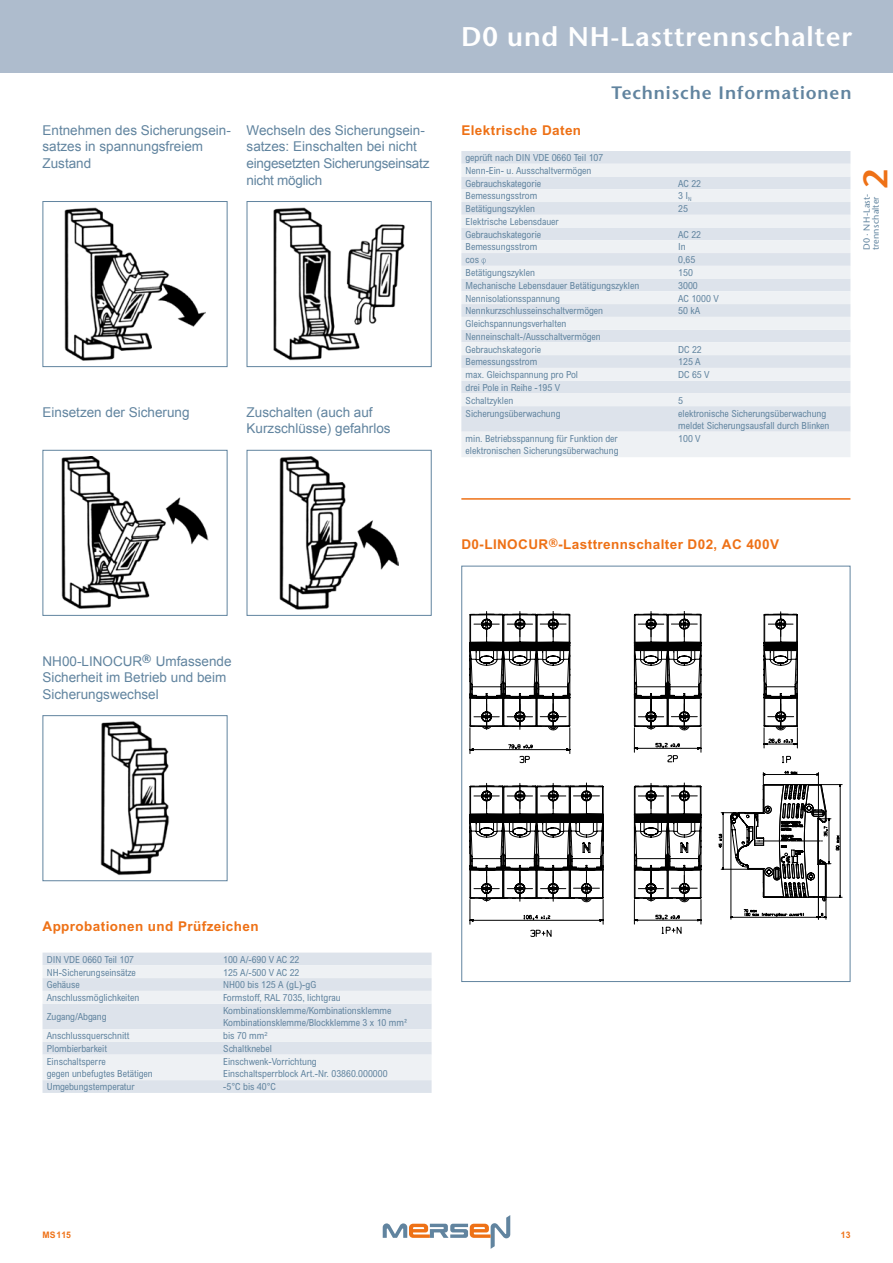
<style>
.page{position:relative;width:893px;height:1263px;background:#fff}
.page>*{position:absolute;margin:0;border:0;box-sizing:border-box;transform-origin:0 0}
.t1{font:600 34.05px "Stone Sans";color:#ee7116}
.t2{font:600 27px "Stone Sans";letter-spacing:.03em;color:#fff}
.t3{font:600 18px "Stone Sans";letter-spacing:.05em;color:#61849f}
.t4{font:13.5px/16.6px "Arial";color:#61849f}
.t5{font:700 13.5px "M Arial";letter-spacing:.03em;color:#ee7116}
.t6{font:13.5px/16.6px "Arial";letter-spacing:-.02em;color:#61849f}
.t7{font:condensed 9.75px/12.8px "Arial";color:#61849f}
.t8{font:9px/9px "Stone Sans";letter-spacing:.02em;color:#61849f}
.t9{font:700 9px "M Arial";color:#ee7116;scale:.96 1}
</style>
<div class="page">
<svg style="left:383px;top:1215px;width:127px;height:34px"></svg>
<div style="left:0;top:0;width:893px;height:72px;background:#aebccd"></div>
<img style="left:273px;top:207px;width:132px;height:154px">
<div style="left:247px;top:201px;width:185px;height:166px;border:1px solid #61849f"></div>
<img style="left:64px;top:207px;width:142px;height:154px">
<div style="left:43px;top:201px;width:184px;height:166px;border:1px solid #61849f"></div>
<img style="left:280px;top:456px;width:118px;height:153px">
<div style="left:247px;top:450px;width:185px;height:166px;border:1px solid #61849f"></div>
<img style="left:62px;top:457px;width:146px;height:152px">
<div style="left:43px;top:450px;width:184px;height:166px;border:1px solid #61849f"></div>
<img style="left:101px;top:721px;width:68px;height:155px">
<div style="left:43px;top:715px;width:184px;height:166px;border:1px solid #61849f"></div>
<div style="left:43px;top:952px;width:389px;height:141px;background:#dde3eb"></div>
<svg style="left:43px;top:965px;width:389px;height:115px;background:#e6eaf0"></svg>
<svg style="left:461px;top:151px;width:389px;height:13px;background:#dde3eb"></svg>
<svg style="left:461px;top:164px;width:389px;height:293px;background:#e6eaef"></svg>
<svg style="left:482px;top:258px;width:4px;height:7px"></svg>
<hr style="left:461px;top:498px;width:389px;height:2px;background:#ee7116">
<svg style="left:470px;top:611px;width:372px;height:326px"></svg>
<hr style="left:731px;top:917px;width:87px;height:1px;background:#000">
<hr style="left:818px;top:865px;width:1px;height:54px;background:#000">
<hr style="left:731px;top:818px;width:1px;height:101px;background:#000">
<h3 class="t4" style="left:43px;top:122px;width:384px">Entnehmen des Sicherungsein- Wechseln des Sicherungsein&shy;satzes in spannungsfreiem</h3>
<h3 class="t4" style="left:247px;top:138px;width:172px">satzes: Einschalten bei nicht</h3>
<h3 class="t4" style="left:43px;top:155px;width:50px">Zustand</h3>
<h3 class="t6" style="left:247px;top:155px;width:184px">eingesetzten Sicherungseinsatz nicht möglich</h3>
<h3 class="t4" style="left:43px;top:404px;width:149px">Einsetzen der Sicherung</h3>
<h3 class="t4" style="left:247px;top:404px;width:146px">Zuschalten (auch auf<br>Kurzschlüsse) gefahrlos</h3>
<h2 class="t2" style="left:461px;top:20px;width:393px">D0 und NH-Lasttrennschalter</h2>
<h3 class="t3" style="left:611px;top:81px;width:242px">Technische Informationen</h3>
<h3 class="t5" style="left:461px;top:122px;width:121px">Elektrische Daten</h3>
<p class="t7" style="left:466px;top:151px;width:139px">geprüft nach DIN VDE 0660 Teil 107<br>Nenn-Ein- u. Ausschaltvermögen<br>Gebrauchskategorie</p>
<p class="t7" style="left:678px;top:177px;width:24px">AC 22</p>
<p class="t7" style="left:466px;top:189px;width:73px">Bemessungsstrom</p>
<p class="t7" style="left:678px;top:189px;width:15px">3 I<sub>N</sub></p>
<p class="t7" style="left:466px;top:202px;width:71px">Betätigungszyklen</p>
<p class="t7" style="left:678px;top:202px;width:11px">25</p>
<p class="t7" style="left:466px;top:215px;width:95px">Elektrische Lebensdauer<br>Gebrauchskategorie</p>
<p class="t7" style="left:678px;top:228px;width:24px">AC 22</p>
<p class="t7" style="left:466px;top:240px;width:73px">Bemessungsstrom</p>
<p class="t7" style="left:678px;top:240px;width:9px">In</p>
<p class="t7" style="left:466px;top:253px;width:15px">cos</p>
<p class="t7" style="left:678px;top:253px;width:19px">0,65</p>
<p class="t7" style="left:466px;top:266px;width:71px">Betätigungszyklen</p>
<p class="t7" style="left:678px;top:266px;width:16px">150</p>
<p class="t7" style="left:466px;top:279px;width:175px">Mechanische Lebensdauer Betätigungszyklen</p>
<p class="t7" style="left:678px;top:279px;width:21px">3000</p>
<p class="t7" style="left:466px;top:291px;width:96px">Nennisolationsspannung</p>
<p class="t7" style="left:678px;top:291px;width:42px">AC 1000 V</p>
<p class="t7" style="left:466px;top:304px;width:139px">Nennkurzschlusseinschaltvermögen</p>
<p class="t7" style="left:678px;top:304px;width:23px">50 kA</p>
<p class="t7" style="left:466px;top:317px;width:137px">Gleichspannungsverhalten<br>Nenneinschalt-/Ausschaltvermögen<br>Gebrauchskategorie</p>
<p class="t7" style="left:678px;top:342px;width:25px">DC 22</p>
<p class="t7" style="left:466px;top:355px;width:73px">Bemessungsstrom</p>
<p class="t7" style="left:678px;top:355px;width:24px">125 A</p>
<p class="t7" style="left:466px;top:368px;width:114px">max. Gleichspannung pro Pol</p>
<p class="t7" style="left:678px;top:368px;width:33px">DC 65 V</p>
<p class="t7" style="left:466px;top:381px;width:96px">drei Pole in Reihe -195 V<br>Schaltzyklen</p>
<p class="t7" style="left:678px;top:394px;width:6px">5</p>
<p class="t7" style="left:466px;top:407px;width:96px">Sicherungsüberwachung</p>
<p class="t7" style="left:678px;top:407px;width:153px;line-height:11.7px">elektronische Sicherungsüberwachung meldet Sicherungsausfall durch Blinken</p>
<p class="t7" style="left:466px;top:433px;width:154px;line-height:11.7px">min. Betriebsspannung für Funktion der elektronischen Sicherungsüberwachung</p>
<p class="t7" style="left:678px;top:432px;width:24px">100 V</p>
<h1 class="t1" style="left:855px;top:189px;width:21px;rotate:-90deg">2</h1>
<p class="t8" style="left:862px;top:250px;width:58px;rotate:-90deg">D0 · NH-Last&shy;trennschalter</p>
<h3 class="t5" style="left:461px;top:537px;width:319px">D0-LINOCUR<sup>®</sup>-Lasttrennschalter D02, AC 400V</h3>
<h3 class="t4" style="left:43px;top:653px;width:191px">NH00-LINOCUR<sup>®</sup> Umfassende<br>Sicherheit im Betrieb und beim<br>Sicherungswechsel</h3>
<h3 class="t5" style="left:43px;top:918px;width:218px">Approbationen und Prüfzeichen</h3>
<p class="t7" style="left:47px;top:953px;width:89px">DIN VDE 0660 Teil 107</p>
<p class="t7" style="left:223px;top:953px;width:78px">100 A/-690 V AC 22</p>
<p class="t7" style="left:47px;top:965px;width:90px">NH-Sicherungseinsätze</p>
<p class="t7" style="left:223px;top:965px;width:78px">125 A/-500 V AC 22</p>
<p class="t7" style="left:47px;top:978px;width:35px">Gehäuse</p>
<p class="t7" style="left:223px;top:978px;width:95px">NH00 bis 125 A (gL)-gG</p>
<p class="t7" style="left:47px;top:991px;width:94px">Anschlussmöglichkeiten</p>
<p class="t7" style="left:223px;top:991px;width:119px">Formstoff, RAL 7035, lichtgrau</p>
<p class="t7" style="left:47px;top:1010px;width:61px">Zugang/Abgang</p>
<p class="t7" style="left:223px;top:1005px;width:185px;line-height:11.7px">Kombinationsklemme/Kombinationsklemme<br>Kombinationsklemme/Blockklemme 3 x 10 mm²</p>
<p class="t7" style="left:47px;top:1029px;width:84px">Anschlussquerschnitt</p>
<p class="t7" style="left:223px;top:1029px;width:46px">bis 70 mm<sup>2</sup></p>
<p class="t7" style="left:47px;top:1042px;width:62px">Plombierbarkeit</p>
<p class="t7" style="left:223px;top:1042px;width:50px">Schaltknebel</p>
<p class="t7" style="left:47px;top:1056px;width:108px;line-height:11.7px">Einschaltsperre<br>gegen unbefugtes Betätigen</p>
<p class="t7" style="left:223px;top:1056px;width:166px;line-height:11.7px">Einschwenk-Vorrichtung<br>Einschaltsperrblock Art.-Nr. 03860.000000</p>
<p class="t7" style="left:47px;top:1080px;width:89px">Umgebungstemperatur</p>
<p class="t7" style="left:223px;top:1080px;width:54px">-5°C bis 40°C</p>
<p class="t9" style="left:43px;top:1229px;width:31px">MS115</p>
<p class="t9" style="left:841px;top:1229px;width:12px">13</p>
</div>
